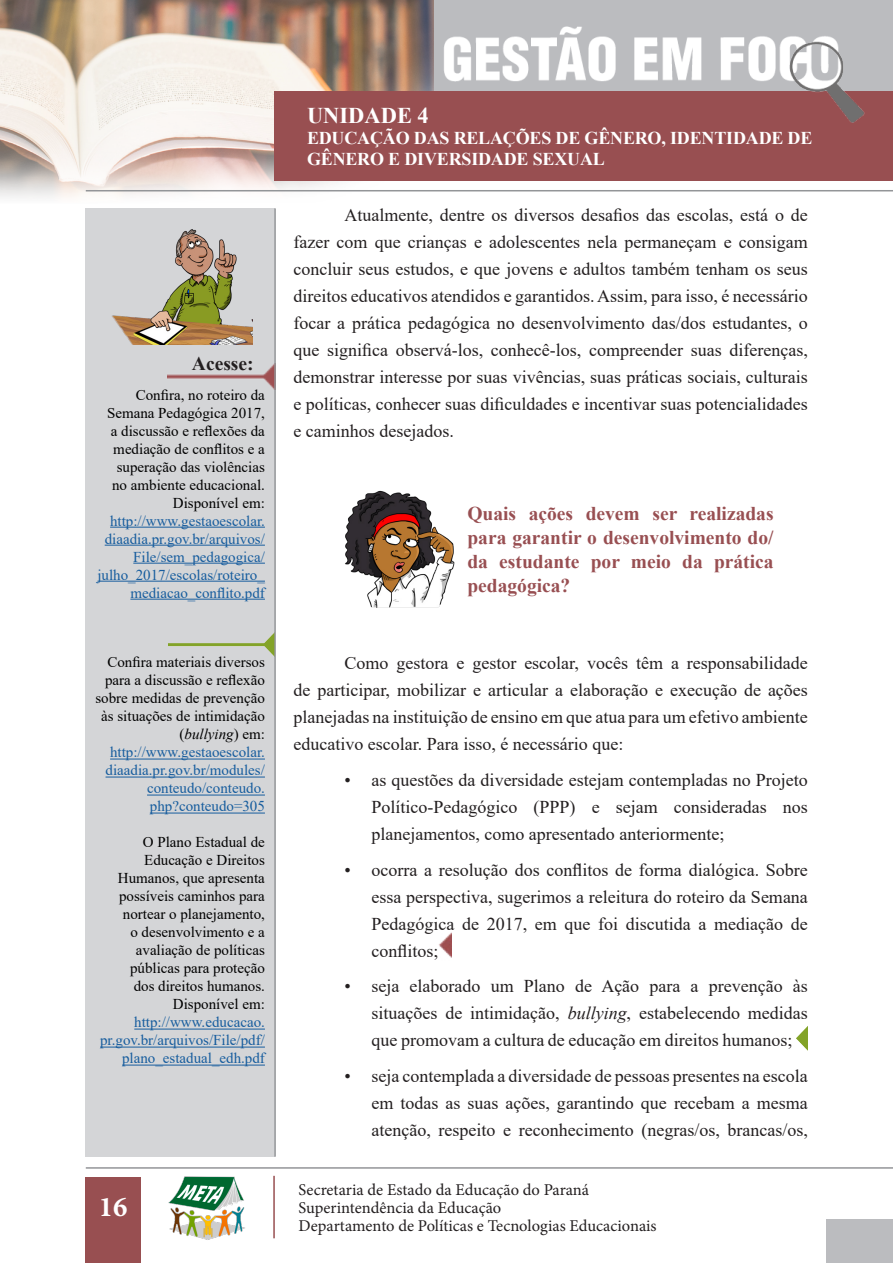
<style>
.page{position:relative;width:893px;height:1263px;background:#fff}
.page>*{position:absolute;margin:0;border:0;box-sizing:border-box;transform-origin:0 0}
.t1{font:700 28.5px "Minion Pro";color:#fff}
.t2{font:700 22.5px "Times New Roman";color:#fff}
.t3{font:700 19.5px/24px "Times New Roman";color:#984f52;text-align:justify}
.t4{font:700 19.5px "Times New Roman";color:#231f20}
.t5{font:18px/27px "Times New Roman";color:#231f20;text-align:justify}
.t6{font:700 18px/21px "Times New Roman";letter-spacing:-.01em;color:#fff}
.t7{font:16.5px/18px "Minion Pro";color:#231f20}
.t8{font:15px/18px "Times New Roman";color:#000;text-align:right}
.t9{font:15px/18px "Times New Roman";color:#175d9e;text-align:right}
.s1{font-style:italic}
</style>
<div class="page">
<img style="left:0;top:0;width:525px;height:198px">
<div style="left:434px;top:0;width:459px;height:180px;background:#bbbcbf"></div>
<div style="left:826px;top:1219px;width:67px;height:44px;background:#bbbcbf"></div>
<hr style="left:86px;top:190px;width:807px;height:1px;background:#939598">
<hr style="left:86px;top:1167px;width:807px;height:2px;background:#939598">
<div style="left:275px;top:92px;width:618px;height:89px;background:#984f51"></div>
<div style="left:85px;top:1177px;width:55px;height:86px;background:#984f51"></div>
<img style="left:434px;top:26px;width:433px;height:97px">
<hr style="left:273px;top:1176px;width:2px;height:62px;background:#984f51">
<img style="left:168px;top:1176px;width:77px;height:64px">
<div style="left:85px;top:208px;width:190px;height:949px;background:#d4d5d7"></div>
<img style="left:112px;top:229px;width:140px;height:115px">
<img style="left:168px;top:364px;width:106px;height:25px">
<img style="left:169px;top:633px;width:105px;height:23px">
<hr style="left:110px;top:527px;width:155px;height:1px;background:#175d9e">
<hr style="left:105px;top:545px;width:160px;height:1px;background:#175d9e">
<hr style="left:133px;top:563px;width:132px;height:1px;background:#175d9e">
<hr style="left:97px;top:581px;width:168px;height:1px;background:#175d9e">
<hr style="left:130px;top:599px;width:135px;height:1px;background:#175d9e">
<hr style="left:110px;top:759px;width:155px;height:1px;background:#175d9e">
<hr style="left:106px;top:777px;width:159px;height:1px;background:#175d9e">
<hr style="left:147px;top:795px;width:118px;height:1px;background:#175d9e">
<hr style="left:150px;top:813px;width:115px;height:1px;background:#175d9e">
<hr style="left:134px;top:1029px;width:131px;height:1px;background:#175d9e">
<hr style="left:100px;top:1047px;width:165px;height:1px;background:#175d9e">
<hr style="left:122px;top:1065px;width:143px;height:1px;background:#175d9e">
<hr style="left:274px;top:208px;width:2px;height:949px;background:#939598">
<img style="left:439px;top:932px;width:13px;height:26px">
<img style="left:796px;top:1026px;width:12px;height:24px">
<img style="left:345px;top:490px;width:110px;height:118px">
<p class="t4" style="left:192px;top:349px;width:63px">Acesse:</p>
<p class="t8" style="left:107px;top:385px;width:159px">Confira, no roteiro da<br>Semana Pedagógica 2017, a discussão e reflexões da mediação de conflitos e a superação das violências no ambiente educacional.<br>Disponível em:</p>
<p class="t9" style="left:97px;top:511px;width:169px">http://www.gestaoescolar. diaadia.pr.gov.br/arquivos/<br>File/sem_pedagogica/ julho_2017/escolas/roteiro_ mediacao_conflito.pdf</p>
<p class="t8" style="left:95px;top:653px;width:171px">Confira materiais diversos para a discussão e reflexão sobre medidas de prevenção às situações de intimidação (<span class="s1">bullying</span>) em:</p>
<p class="t9" style="left:106px;top:743px;width:161px">http://www.gestaoescolar. diaadia.pr.gov.br/modules/ conteudo/conteudo. php?conteudo=305</p>
<p class="t8" style="left:118px;top:833px;width:149px">O Plano Estadual de<br>Educação e Direitos<br>Humanos, que apresenta possíveis caminhos para nortear o planejamento, o desenvolvimento e a avaliação de políticas públicas para proteção dos direitos humanos.<br>Disponível em:</p>
<p class="t9" style="left:100px;top:1013px;width:166px">http://www.educacao. pr.gov.br/arquivos/File/pdf/ plano_estadual_edh.pdf</p>
<h1 class="t1" style="left:99px;top:1187px;width:30px">16</h1>
<p class="t2" style="left:307px;top:99px;width:123px">UNIDADE 4</p>
<p class="t6" style="left:307px;top:127px;width:507px">EDUCAÇÃO DAS RELAÇÕES DE GÊNERO, IDENTIDADE DE<br>GÊNERO E DIVERSIDADE SEXUAL</p>
<p class="t5" style="left:293px;top:201px;width:516px;text-indent:51px">Atualmente, dentre os diversos desafios das escolas, está o de fazer com que crianças e adolescentes nela permaneçam e consigam concluir seus estudos, e que jovens e adultos também tenham os seus direitos educativos atendidos e garantidos. Assim, para isso, é necessário focar a prática pedagógica no desenvolvimento das/dos estudantes, o que significa observá-los, conhecê-los, compreender suas diferenças, demonstrar interesse por suas vivências, suas práticas sociais, culturais e políticas, conhecer suas dificuldades e incentivar suas potencialidades e caminhos desejados.</p>
<p class="t3" style="left:467px;top:501px;width:308px">Quais ações devem ser realizadas para garantir o desenvolvimento do/ da estudante por meio da prática pedagógica?</p>
<p class="t5" style="left:293px;top:649px;width:516px;text-indent:51px">Como gestora e gestor escolar, vocês têm a responsabilidade de participar, mobilizar e articular a elaboração e execução de ações planejadas na instituição de ensino em que atua para um efetivo ambiente educativo escolar. Para isso, é necessário que:</p>
<p class="t5" style="left:371px;top:766px;width:438px;text-indent:-27px">• as questões da diversidade estejam contempladas no Projeto Político-Pedagógico (PPP) e sejam consideradas nos planejamentos, como apresentado anteriormente;</p>
<p class="t5" style="left:371px;top:855px;width:438px;text-indent:-27px">• ocorra a resolução dos conflitos de forma dialógica. Sobre essa perspectiva, sugerimos a releitura do roteiro da Semana Pedagógica de 2017, em que foi discutida a mediação de conflitos;</p>
<p class="t5" style="left:371px;top:972px;width:438px;text-indent:-27px">• seja elaborado um Plano de Ação para a prevenção às situações de intimidação, <span class="s1">bullying</span>, estabelecendo medidas que promovam a cultura de educação em direitos humanos;</p>
<p class="t5" style="left:371px;top:1061px;width:438px;text-indent:-27px">• seja contemplada a diversidade de pessoas presentes na escola em todas as suas ações, garantindo que recebam a mesma atenção, respeito e reconhecimento (negras/os, brancas/os,</p>
<p class="t7" style="left:299px;top:1181px;width:359px">Secretaria de Estado da Educação do Paraná<br>Superintendência da Educação<br>Departamento de Políticas e Tecnologias Educacionais</p>
</div>
